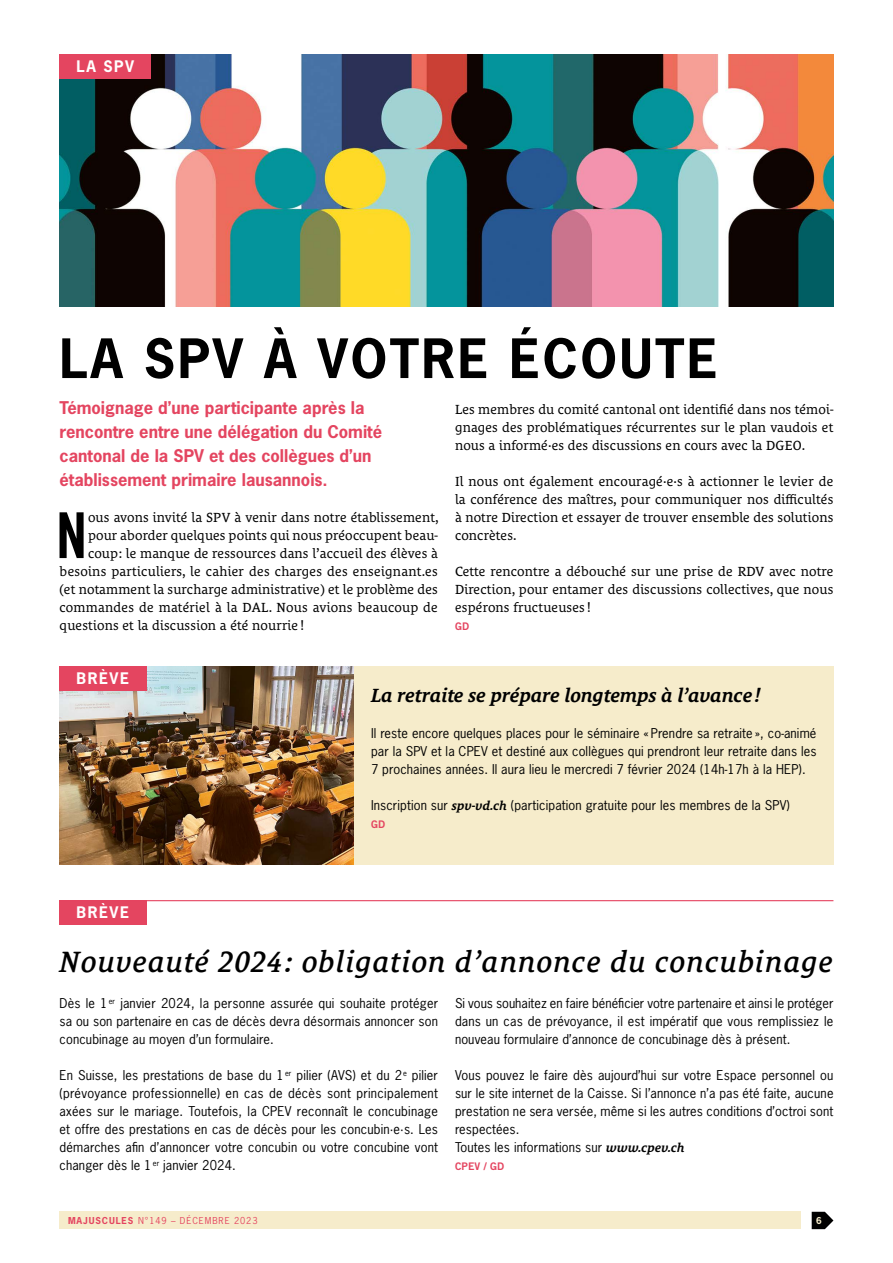
<style>
.page{position:relative;width:893px;height:1263px;background:#fff}
.page>*{position:absolute;margin:0;border:0;box-sizing:border-box;transform-origin:0 0}
.t1{font:63.3px "Trade Gothic LT Pro Bd Cn 20";color:#000}
.t2{font:700 51px "News Gothic Std";letter-spacing:.05em;color:#000}
.t3{font:italic 600 30px "Le Monde Courrier Std";letter-spacing:.03em;color:#000}
.t4{font:italic 700 19.5px "Le Monde Courrier Std";letter-spacing:-.01em;color:#000}
.t5{font:700 16.5px/24px "News Gothic Std";color:#e44560}
.t6{font:700 15px "News Gothic Std";letter-spacing:.1em;color:#fff}
.t7{font:13.5px/18px "Le Monde Courrier Std";letter-spacing:.01em;color:#000;text-align:justify}
.t8{font:12.75px/18px "News Gothic Std";letter-spacing:.01em;color:#000;text-align:justify}
.t9{font:10.5px "Trade Gothic LT Pro Bd 2";letter-spacing:.01em;color:#e44560}
.t10{font:9px "News Gothic Std";letter-spacing:.1em;color:#e44560}
.t11{font:700 9px "News Gothic Std";color:#f6eccb}
.s1{font-family:"Le Monde Courrier Std";font-weight:700;font-style:italic}
.s2{font-weight:700}
</style>
<div class="page">
<div style="left:60px;top:1212px;width:741px;height:17px;background:#f6eccb"></div>
<svg style="left:812px;top:1212px;width:21px;height:17px"></svg>
<img style="left:60px;top:666px;width:294px;height:198px">
<img style="left:60px;top:54px;width:773px;height:252px">
<div style="left:60px;top:54px;width:91px;height:24px;background:#e44560"></div>
<div style="left:60px;top:900px;width:87px;height:24px;background:#e44560"></div>
<div style="left:60px;top:666px;width:87px;height:24px;background:#e44560"></div>
<div style="left:354px;top:666px;width:479px;height:198px;background:#f6eccb"></div>
<hr style="left:60px;top:900px;width:773px;height:1px;background:#e64460">
<p class="t6" style="left:77px;top:56px;width:59px">LA SPV</p>
<h2 class="t2" style="left:60px;top:325px;width:660px">LA SPV À VOTRE ÉCOUTE</h2>
<p class="t5" style="left:60px;top:395px;width:324px">Témoignage d’une participante après la rencontre entre une délégation du Comité cantonal de la SPV et des collègues d’un établissement primaire lausannois.</p>
<h1 class="t1" style="left:56px;top:497px;width:33px">N</h1>
<p class="t7" style="left:88px;top:508px;width:352px">ous avons invité la SPV à venir dans notre établissement,</p>
<p class="t7" style="left:88px;top:526px;width:351px">pour aborder quelques points qui nous préoccupent beau-</p>
<p class="t7" style="left:88px;top:544px;width:351px">coup: le manque de ressources dans l’accueil des élèves à</p>
<p class="t7" style="left:60px;top:562px;width:380px">besoins particuliers, le cahier des charges des enseignant.es</p>
<p class="t7" style="left:60px;top:580px;width:380px">(et notamment la surcharge administrative) et le problème des</p>
<p class="t7" style="left:60px;top:598px;width:380px">commandes de matériel à la DAL. Nous avions beaucoup de</p>
<p class="t7" style="left:60px;top:616px;width:246px">questions et la discussion a été nourrie !</p>
<p class="t6" style="left:77px;top:668px;width:54px">BRÈVE</p>
<p class="t7" style="left:455px;top:400px;width:380px">Les membres du comité cantonal ont identifié dans nos témoi&shy;gnages des problématiques récurrentes sur le plan vaudois et nous a informé·es des discussions en cours avec la DGEO.</p>
<p class="t7" style="left:455px;top:472px;width:380px">Il nous ont également encouragé·e·s à actionner le levier de la conférence des maîtres, pour communiquer nos difficultés à notre Direction et essayer de trouver ensemble des solutions concrètes.</p>
<p class="t7" style="left:455px;top:562px;width:380px">Cette rencontre a débouché sur une prise de RDV avec notre Direction, pour entamer des discussions collectives, que nous espérons fructueuses !</p>
<p class="t9" style="left:455px;top:620px;width:16px">GD</p>
<p class="t6" style="left:77px;top:902px;width:54px">BRÈVE</p>
<h3 class="t4" style="left:371px;top:683px;width:391px">La retraite se prépare longtemps à l’avance!</h3>
<p class="t8" style="left:371px;top:724px;width:447px">Il reste encore quelques places pour le séminaire « Prendre sa retraite », co-animé par la SPV et la CPEV et destiné aux collègues qui prendront leur retraite dans les 7 prochaines années. Il aura lieu le mercredi 7 février 2024 (14h-17h à la HEP).</p>
<p class="t8" style="left:371px;top:796px;width:420px">Inscription sur <span class="s1">spv-vd.ch</span> (participation gratuite pour les membres de la SPV)</p>
<p class="t9" style="left:371px;top:818px;width:16px">GD</p>
<h3 class="t3" style="left:60px;top:944px;width:775px">Nouveauté 2024: obligation d’annonce du concubinage</h3>
<p class="t8" style="left:60px;top:994px;width:380px">Dès le 1<sup>er</sup> janvier 2024, la personne assurée qui souhaite protéger sa ou son partenaire en cas de décès devra désormais annoncer son concubinage au moyen d’un formulaire.</p>
<p class="t8" style="left:60px;top:1066px;width:380px">En Suisse, les prestations de base du 1<sup>er</sup> pilier (AVS) et du 2<sup>e</sup> pilier (prévoyance professionnelle) en cas de décès sont principalement axées sur le mariage. Toutefois, la CPEV reconnaît le concubinage et offre des prestations en cas de décès pour les concubin·e·s. Les démarches afin d’annoncer votre concubin ou votre concubine vont changer dès le 1<sup>er</sup> janvier 2024.</p>
<p class="t8" style="left:455px;top:994px;width:380px">Si vous souhaitez en faire bénéficier votre partenaire et ainsi le protéger dans un cas de prévoyance, il est impératif que vous remplissiez le nouveau formulaire d’annonce de concubinage dès à présent.</p>
<p class="t8" style="left:455px;top:1066px;width:380px;text-align:left">Vous pouvez le faire dès aujourd’hui sur votre Espace personnel ou sur le site internet de la Caisse. Si l’annonce n’a pas été faite, aucune prestation ne sera versée, même si les autres conditions d’octroi sont respectées.<br>Toutes les informations sur <span class="s1">www.cpev.ch</span></p>
<p class="t9" style="left:455px;top:1160px;width:51px">CPEV / GD</p>
<p class="t10" style="left:68px;top:1215px;width:191px"><span class="s2">MAJUSCULES</span> N°149 – DÉCEMBRE 2023</p>
<p class="t11" style="left:816px;top:1215px;width:7px">6</p>
</div>
